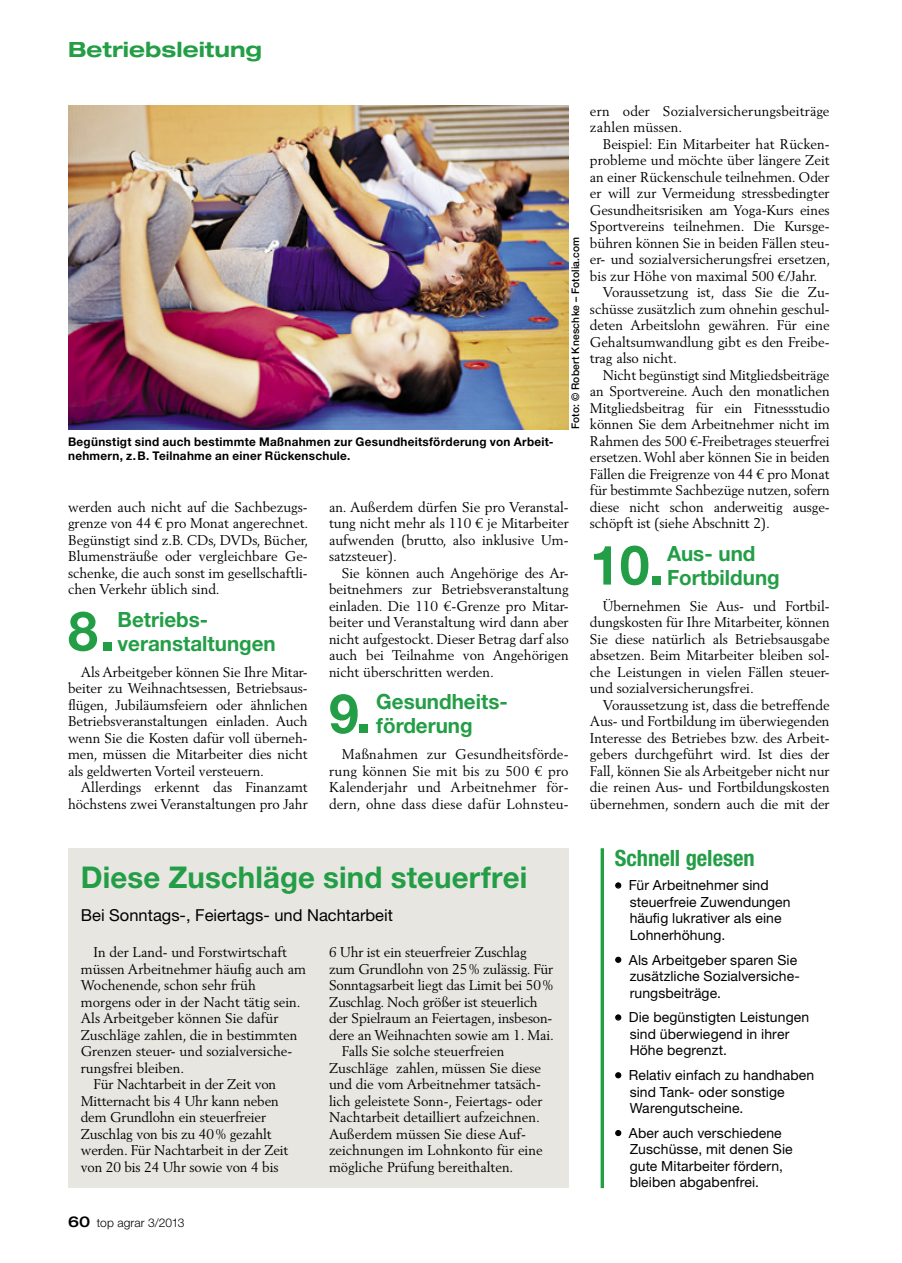
<style>
.page{position:relative;width:902px;height:1263px;background:#fff}
.page>*{position:absolute;margin:0;border:0;box-sizing:border-box;transform-origin:0 0}
.Zwiunterpunkt{font:700 54.6px "Helvetica Neue LT";color:#239e46}
.Kastentitel{font:700 30px "Helvetica Neue LT";letter-spacing:.005em;color:#239e46}
.Fazit_Titel{font:700 condensed 22.5px "Helvetica Neue LT";color:#239e46}
.Zwiunterpunkt-2{font:700 21px/24px "Helvetica Neue LT";color:#239e46}
.t1{font:700 expanded 21px "Helvetica Neue LT";color:#239e46}
.Vorspann_Reportage{font:16.5px "Helvetica Neue LT";color:#000}
.Bodytext{font:13.95px/16.5px "Berling LT";color:#000;text-align:justify}
.Flattersatz{font:13.95px/16.5px "Berling LT";color:#000}
.Fazit_Text{font:13.95px/16.5px "Helvetica Neue LT";letter-spacing:.01em;color:#000}
.BU{font:700 12px/14.4px "Helvetica Neue LT";letter-spacing:.025em;color:#000}
.t2{font:300 12px "Helvetica Neue LT";letter-spacing:.01em;color:#000}
.Bildnachweis{font:500 10.5px "Helvetica Neue LT";letter-spacing:.02em;color:#000}
.s1{font-weight:500;font-stretch:expanded;font-size:15px}
.s2{font-family:"Berling LT"}
</style>
<div class="page">
<div style="left:68px;top:848px;width:500px;height:340px;background:#e8e6e1"></div>
<svg style="left:600px;top:848px;width:4px;height:340px"></svg>
<svg style="left:615px;top:882px;width:6px;height:6px"></svg>
<svg style="left:615px;top:957px;width:6px;height:6px"></svg>
<svg style="left:615px;top:1014px;width:6px;height:6px"></svg>
<svg style="left:615px;top:1072px;width:6px;height:6px"></svg>
<svg style="left:615px;top:1130px;width:6px;height:6px"></svg>
<img style="left:68px;top:106px;width:500px;height:323px">
<h3 class="t1" style="left:68px;top:36px;width:195px">Betriebsleitung</h3>
<p class="BU" style="left:68px;top:434px;width:487px">Begünstigt sind auch bestimmte Maßnahmen zur Gesundheitsförderung von Arbeit&shy;nehmern, z.B. Teilnahme an einer Rückenschule.</p>
<p class="Bildnachweis" style="left:569px;top:429px;width:194px;rotate:-90deg">Foto: © Robert Kneschke – Fotolia.com</p>
<p class="Bodytext" style="left:68px;top:498px;width:242px">werden auch nicht auf die Sachbezugs&shy;grenze von 44 € pro Monat angerechnet.<br>Begünstigt sind z.B. CDs, DVDs, Bücher, Blumensträuße oder vergleichbare Ge&shy;schenke, die auch sonst im gesellschaftli&shy;chen Verkehr üblich sind.</p>
<p class="Zwiunterpunkt" style="left:68px;top:597px;width:48px">8.</p>
<p class="Zwiunterpunkt-2" style="left:117px;top:607px;width:160px">Betriebs&shy;veranstaltungen</p>
<p class="Bodytext" style="left:68px;top:663px;width:241px;text-indent:13px">Als Arbeitgeber können Sie Ihre Mitar&shy;beiter zu Weihnachtsessen, Betriebsaus&shy;flügen, Jubiläumsfeiern oder ähnlichen Betriebsveranstaltungen einladen. Auch wenn Sie die Kosten dafür voll überneh&shy;men, müssen die Mitarbeiter dies nicht als geldwerten Vorteil versteuern.</p>
<p class="Bodytext" style="left:68px;top:779px;width:241px;text-align:right">Allerdings erkennt das Finanzamt höchstens zwei Veranstaltungen pro Jahr</p>
<p class="Bodytext" style="left:329px;top:498px;width:241px">an. Außerdem dürfen Sie pro Veranstal&shy;tung nicht mehr als 110 € je Mitarbeiter aufwenden (brutto, also inklusive Um&shy;satzsteuer).</p>
<p class="Bodytext" style="left:329px;top:564px;width:241px;text-indent:13px">Sie können auch Angehörige des Ar&shy;beitnehmers zur Betriebsveranstaltung einladen. Die 110 €-Grenze pro Mitar&shy;beiter und Veranstaltung wird dann aber nicht aufgestockt. Dieser Betrag darf also auch bei Teilnahme von Angehörigen nicht überschritten werden.</p>
<p class="Zwiunterpunkt" style="left:329px;top:680px;width:44px">9.</p>
<p class="Zwiunterpunkt-2" style="left:376px;top:689px;width:133px">Gesundheits&shy;förderung</p>
<p class="Bodytext" style="left:329px;top:746px;width:241px;text-indent:13px">Maßnahmen zur Gesundheitsförde&shy;rung können Sie mit bis zu 500 € pro Kalenderjahr und Arbeitnehmer för&shy;dern, ohne dass diese dafür Lohnsteu-</p>
<p class="Kastentitel" style="left:81px;top:859px;width:448px">Diese Zuschläge sind steuerfrei</p>
<p class="Vorspann_Reportage" style="left:81px;top:905px;width:314px">Bei Sonntags-, Feiertags- und Nachtarbeit</p>
<p class="Flattersatz" style="left:81px;top:944px;width:227px;text-indent:13px">In der Land- und Forstwirtschaft müssen Arbeitnehmer häufig auch am<br>Wochenende, schon sehr früh morgens oder in der Nacht tätig sein.<br>Als Arbeitgeber können Sie dafür<br>Zuschläge zahlen, die in bestimmten<br>Grenzen steuer- und sozialversiche&shy;rungsfrei bleiben.</p>
<p class="Flattersatz" style="left:81px;top:1076px;width:209px;text-indent:13px">Für Nachtarbeit in der Zeit von<br>Mitternacht bis 4 Uhr kann neben dem Grundlohn ein steuerfreier<br>Zuschlag von bis zu 40% gezahlt werden. Für Nachtarbeit in der Zeit von 20 bis 24 Uhr sowie von 4 bis</p>
<p class="t2" style="left:68px;top:1215px;width:118px"><span class="s1">60</span> top agrar 3/2013</p>
<p class="Flattersatz" style="left:329px;top:944px;width:226px">6 Uhr ist ein steuerfreier Zuschlag zum Grundlohn von 25% zulässig. Für Sonntagsarbeit liegt das Limit bei 50% Zuschlag. Noch größer ist steuerlich der Spielraum an Feiertagen, insbeson&shy;dere an Weihnachten sowie am 1. Mai.</p>
<p class="Flattersatz" style="left:329px;top:1043px;width:215px;text-indent:13px">Falls Sie solche steuerfreien Zuschläge zahlen, müssen Sie diese und die vom Arbeitnehmer tatsäch&shy;lich geleistete Sonn-, Feiertags- oder Nachtarbeit detailliert aufzeichnen.<br>Außerdem müssen Sie diese Auf&shy;zeichnungen im Lohnkonto für eine mögliche Prüfung bereithalten.</p>
<p class="Bodytext" style="left:590px;top:102px;width:241px">ern oder Sozialversicherungsbeiträge zahlen müssen.</p>
<p class="Bodytext" style="left:590px;top:135px;width:242px;text-indent:13px">Beispiel: Ein Mitarbeiter hat Rücken&shy;probleme und möchte über längere Zeit an einer Rückenschule teilnehmen. Oder er will zur Vermeidung stressbedingter Gesundheitsrisiken am Yoga-Kurs eines Sportvereins teilnehmen. Die Kursge&shy;bühren können Sie in beiden Fällen steu&shy;er- und sozialversicherungsfrei ersetzen, bis zur Höhe von maximal 500 €/Jahr.</p>
<p class="Bodytext" style="left:590px;top:284px;width:241px;text-indent:13px">Voraussetzung ist, dass Sie die Zu&shy;schüsse zusätzlich zum ohnehin geschul&shy;deten Arbeitslohn gewähren. Für eine Gehaltsumwandlung gibt es den Freibe&shy;trag also nicht.</p>
<p class="Bodytext" style="left:590px;top:366px;width:241px;text-indent:13px">Nicht begünstigt sind Mitgliedsbeiträge an Sportvereine. Auch den monatlichen Mitgliedsbeitrag für ein Fitnessstudio können Sie dem Arbeitnehmer nicht im Rahmen des 500 €-Freibetrages steuerfrei ersetzen. Wohl aber können Sie in beiden Fällen die Freigrenze von 44 € pro Monat für bestimmte Sachbezüge nutzen, sofern diese nicht schon anderweitig ausge&shy;schöpft ist (siehe Abschnitt 2).</p>
<p class="Zwiunterpunkt" style="left:590px;top:531px;width:76px">10.</p>
<p class="Zwiunterpunkt-2" style="left:667px;top:541px;width:114px">Aus- und<br>Fortbildung</p>
<p class="Bodytext" style="left:590px;top:597px;width:241px;text-indent:13px">Übernehmen Sie Aus- und Fortbil&shy;dungskosten für Ihre Mitarbeiter, können Sie diese natürlich als Betriebsausgabe absetzen. Beim Mitarbeiter bleiben sol&shy;che Leistungen in vielen Fällen steuer&shy;und sozialversicherungsfrei.</p>
<p class="Bodytext" style="left:590px;top:696px;width:241px;text-indent:13px">Voraussetzung ist, dass die betreffende Aus- und Fortbildung im überwiegenden Interesse des Betriebes bzw. des Arbeit&shy;gebers durchgeführt wird. Ist dies der Fall, können Sie als Arbeitgeber nicht nur die reinen Aus- und Fortbildungskosten übernehmen, sondern auch die mit der</p>
<p class="Fazit_Titel" style="left:614px;top:844px;width:141px">Schnell gelesen</p>
<p class="Fazit_Text" style="left:629px;top:877px;width:162px;text-indent:-15px"><span class="s2">•</span> Für Arbeitnehmer sind steuerfreie Zuwendungen häufig lukrativer als eine<br>Lohnerhöhung.</p>
<p class="Fazit_Text" style="left:629px;top:951px;width:172px;text-indent:-15px"><span class="s2">•</span> Als Arbeitgeber sparen Sie zusätzliche Sozialversiche&shy;rungsbeiträge.</p>
<p class="Fazit_Text" style="left:629px;top:1009px;width:181px;text-indent:-15px"><span class="s2">•</span> Die begünstigten Leistungen sind überwiegend in ihrer<br>Höhe begrenzt.</p>
<p class="Fazit_Text" style="left:629px;top:1067px;width:186px;text-indent:-15px"><span class="s2">•</span> Relativ einfach zu handhaben sind Tank- oder sonstige<br>Warengutscheine.</p>
<p class="Fazit_Text" style="left:629px;top:1124px;width:164px;text-indent:-15px"><span class="s2">•</span> Aber auch verschiedene<br>Zuschüsse, mit denen Sie gute Mitarbeiter fördern, bleiben abgabenfrei.</p>
</div>
